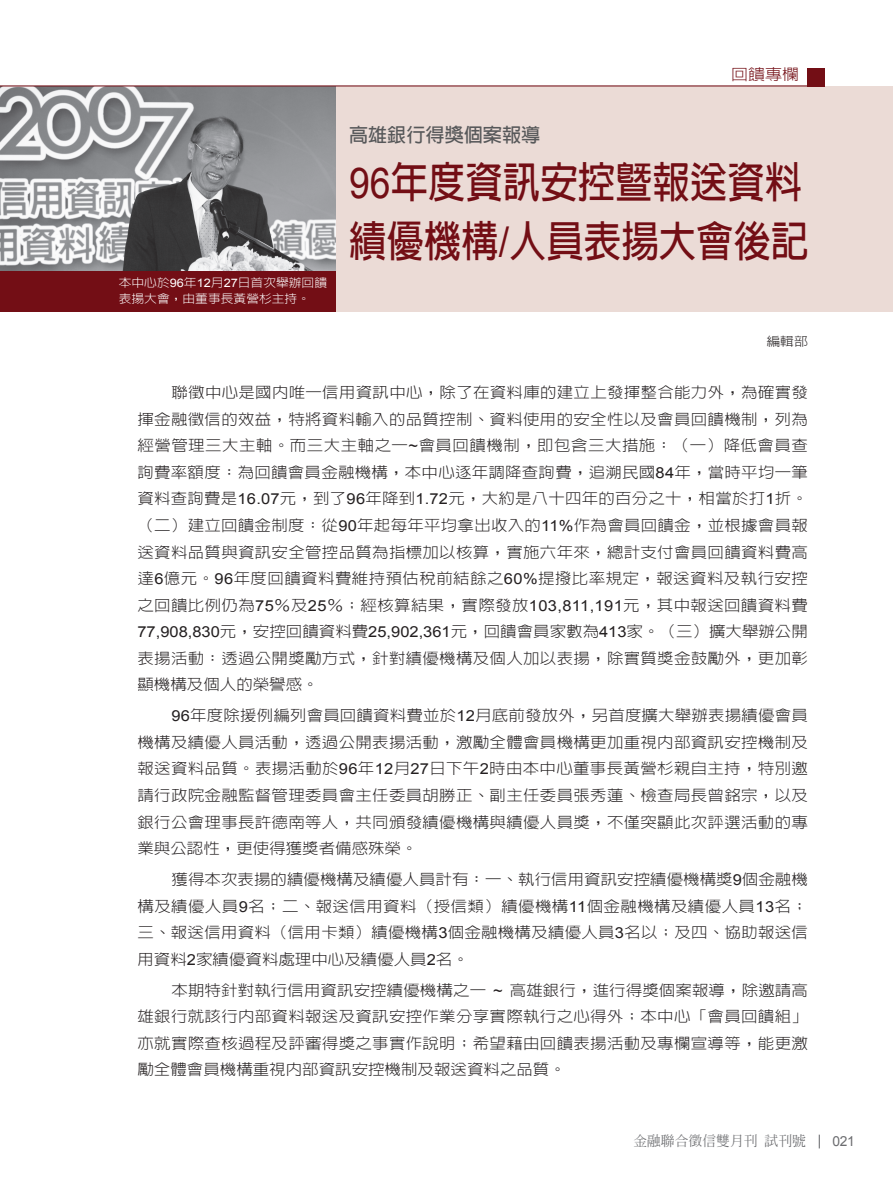
<style>
.page{position:relative;width:893px;height:1191px;background:#fff}
.page>*{position:absolute;margin:0;border:0;box-sizing:border-box;transform-origin:0 0}
.t1{font:700 42.45px/58.5px "AR Hei B5";color:#730e15;scale:.88 1}
.t2{font:700 19.2px "AR Hei B5";color:#57585a}
.t3{font:300 15.3px "AR Hei B5";color:#730e15;scale:1.11 1}
.t4{font:300 15.15px/26.5px "AR Hei B5";letter-spacing:.015em;color:#231f20;text-align:justify;scale:1.09 1}
.t5{font:500 13.8px "AR Ming B5";color:#6c6d70}
.t6{font:13.8px "Arial";color:#6c6d70}
.t7{font:300 12.45px "AR Hei B5";color:#231f20;scale:1.11 1}
.t8{font:300 11.7px/15.9px "AR Hei B5";color:#fff;scale:1.09 1}
.s1{font-family:"Arial";font-weight:400}
</style>
<div class="page">
<div style="left:254px;top:86px;width:639px;height:225px;background:#ebdbd6"></div>
<img style="left:0;top:86px;width:336px;height:185px">
<hr style="left:0;top:85px;width:808px;height:1px;background:#730e15">
<svg style="left:819px;top:1134px;width:1px;height:14px"></svg>
<div style="left:808px;top:68px;width:17px;height:18px;background:#730e15"></div>
<div style="left:0;top:271px;width:336px;height:40px;background:#730e15"></div>
<p class="t2" style="left:349px;top:125px;width:193px">高雄銀行得獎個案報導</p>
<p class="t3" style="left:731px;top:67px;width:63px">回饋專欄</p>
<p class="t8" style="left:119px;top:275px;width:193px">本中心於<span class="s1">96</span>年<span class="s1">12</span>月<span class="s1">27</span>日首次舉辦回饋表揚大會，由董事長黃營杉主持。</p>
<h1 class="t1" style="left:349px;top:153px;width:524px"><span class="s1">96</span>年度資訊安控暨報送資料績優機構<span class="s1">/</span>人員表揚大會後記</h1>
<p class="t7" style="left:766px;top:334px;width:39px">編輯部</p>
<p class="t4" style="left:137px;top:379px;width:617px;text-indent:34px">聯徵中心是國內唯一信用資訊中心，除了在資料庫的建立上發揮整合能力外，為確實發揮金融徵信的效益，特將資料輸入的品質控制、資料使用的安全性以及會員回饋機制，列為經營管理三大主軸。而三大主軸之一<span class="s1">~</span>會員回饋機制，即包含三大措施：（一）降低會員查詢費率額度：為回饋會員金融機構，本中心逐年調降查詢費，追溯民國<span class="s1">84</span>年，當時平均一筆資料查詢費是<span class="s1">16.07</span>元，到了<span class="s1">96</span>年降到<span class="s1">1.72</span>元，大約是八十四年的百分之十，相當於打<span class="s1">1</span>折。（二）建立回饋金制度：從<span class="s1">90</span>年起每年平均拿出收入的<span class="s1">11%</span>作為會員回饋金，並根據會員報送資料品質與資訊安全管控品質為指標加以核算，實施六年來，總計支付會員回饋資料費高達<span class="s1">6</span>億元。<span class="s1">96</span>年度回饋資料費維持預估稅前結餘之<span class="s1">60%</span>提撥比率規定，報送資料及執行安控之回饋比例仍為<span class="s1">75</span>％及<span class="s1">25</span>％；經核算結果，實際發放<span class="s1">103,811,191</span>元，其中報送回饋資料費<span class="s1">77,908,830</span>元，安控回饋資料費<span class="s1">25,902,361</span>元，回饋會員家數為<span class="s1">413</span>家。（三）擴大舉辦公開表揚活動：透過公開獎勵方式，針對績優機構及個人加以表揚，除實質獎金鼓勵外，更加彰顯機構及個人的榮譽感。</p>
<p class="t4" style="left:137px;top:702px;width:617px;text-indent:34px"><span class="s1">96</span>年度除援例編列會員回饋資料費並於<span class="s1">12</span>月底前發放外，另首度擴大舉辦表揚績優會員機構及績優人員活動，透過公開表揚活動，激勵全體會員機構更加重視內部資訊安控機制及報送資料品質。表揚活動於<span class="s1">96</span>年<span class="s1">12</span>月<span class="s1">27</span>日下午<span class="s1">2</span>時由本中心董事長黃營杉親自主持，特別邀請行政院金融監督管理委員會主任委員胡勝正、副主任委員張秀蓮、檢查局長曾銘宗，以及銀行公會理事長許德南等人，共同頒發績優機構與績優人員獎，不僅突顯此次評選活動的專業與公認性，更使得獲獎者備感殊榮。</p>
<p class="t4" style="left:137px;top:866px;width:617px;text-indent:34px">獲得本次表揚的績優機構及績優人員計有：一、執行信用資訊安控績優機構獎<span class="s1">9</span>個金融機構及績優人員<span class="s1">9</span>名；二、報送信用資料（授信類）績優機構<span class="s1">11</span>個金融機構及績優人員<span class="s1">13</span>名；三、報送信用資料（信用卡類）績優機構<span class="s1">3</span>個金融機構及績優人員<span class="s1">3</span>名以；及四、協助報送信用資料<span class="s1">2</span>家績優資料處理中心及績優人員<span class="s1">2</span>名。</p>
<p class="t4" style="left:137px;top:976px;width:617px;text-indent:34px">本期特針對執行信用資訊安控績優機構之一 <span class="s1">~</span> 高雄銀行，進行得獎個案報導，除邀請高雄銀行就該行內部資料報送及資訊安控作業分享實際執行之心得外；本中心「會員回饋組」亦就實際查核過程及評審得獎之事實作說明；希望藉由回饋表揚活動及專欄宣導等，能更激勵全體會員機構重視內部資訊安控機制及報送資料之品質。</p>
<p class="t5" style="left:633px;top:1134px;width:174px">金融聯合徵信雙月刊試刊號</p>
<p class="t6" style="left:832px;top:1133px;width:24px">021</p>
</div>
